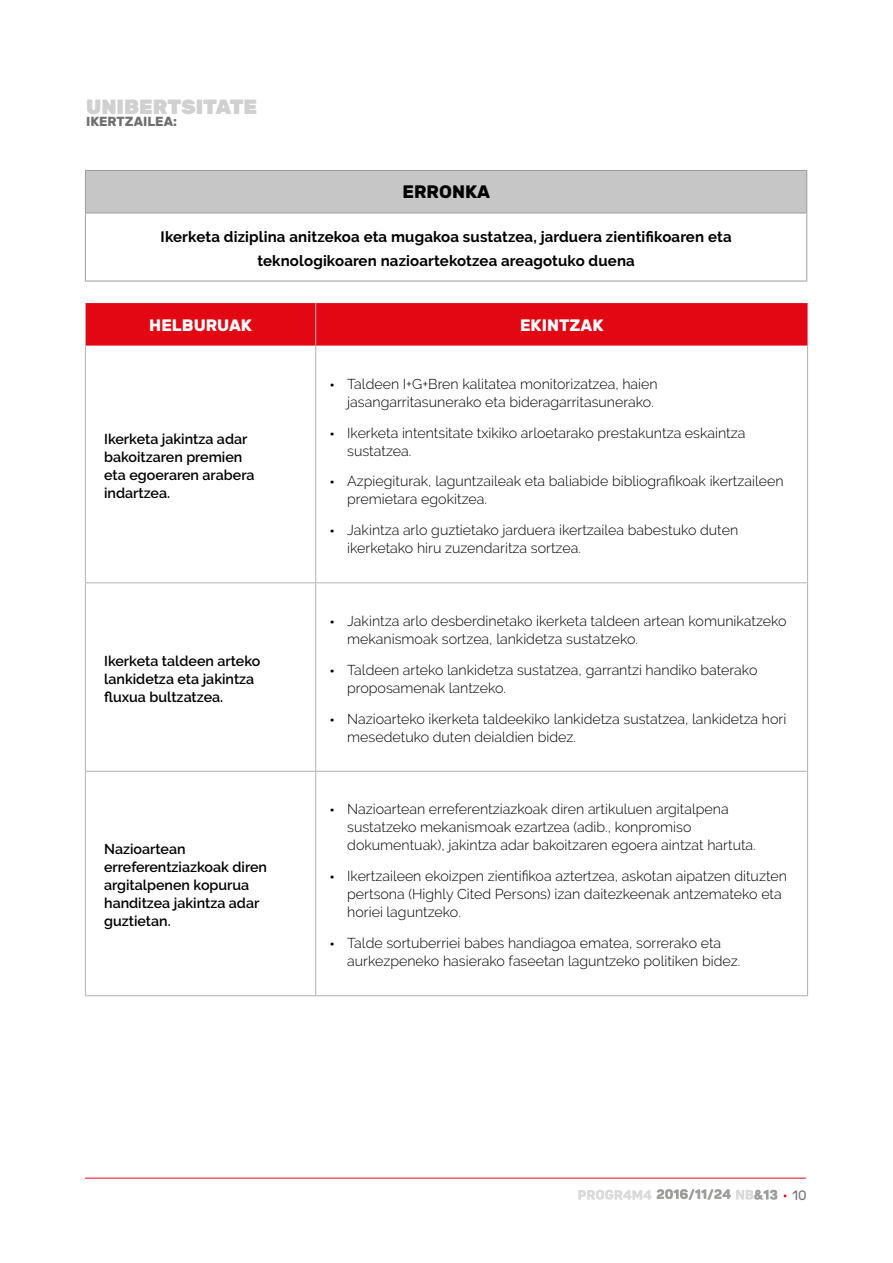
<style>
.page{position:relative;width:893px;height:1263px;background:#fff}
.page>*{position:absolute;margin:0;border:0;box-sizing:border-box;transform-origin:0 0}
.t1{font:900 20.55px "Rubik";color:#d0d0d0}
.t2{font:700 18px "Rubik";color:#000}
.t3{font:700 16.5px "Rubik";color:#fff}
.t4{font:700 15px/24px "Raleway";letter-spacing:.01em;color:#000;text-align:center}
.t5{font:300 14.25px/18px "Raleway";color:#000}
.t6{font:600 14.25px/18px "Raleway";color:#000}
.t7{font:13.5px "Rubik";color:#706f6f}
.t8{font:700 13.05px "Rubik";color:#706f6f}
.s1{font-family:"EHU Sans";font-size:13.5px}
</style>
<div class="page">
<hr style="left:85px;top:1178px;width:721px;height:1px;background:#e30613">
<svg style="left:578px;top:1189px;width:199px;height:11px"></svg>
<div style="left:85px;top:170px;width:722px;height:43px;background:#c6c6c6"></div>
<hr style="left:85px;top:170px;width:722px;height:1px;background:#9d9d9c">
<hr style="left:85px;top:171px;width:1px;height:42px;background:#9d9d9c">
<hr style="left:806px;top:171px;width:1px;height:42px;background:#9d9d9c">
<hr style="left:85px;top:213px;width:722px;height:1px;background:#9d9d9c">
<hr style="left:85px;top:213px;width:1px;height:68px;background:#9d9d9c">
<hr style="left:806px;top:213px;width:1px;height:68px;background:#9d9d9c">
<hr style="left:85px;top:281px;width:722px;height:1px;background:#9d9d9c">
<div style="left:86px;top:303px;width:722px;height:43px;background:#e30613"></div>
<hr style="left:85px;top:303px;width:1px;height:43px;background:#b3b2b2">
<hr style="left:315px;top:303px;width:1px;height:43px;background:#b3b2b2">
<hr style="left:85px;top:346px;width:1px;height:236px;background:#b3b2b2">
<hr style="left:315px;top:346px;width:1px;height:236px;background:#b3b2b2">
<hr style="left:807px;top:346px;width:1px;height:236px;background:#b3b2b2">
<hr style="left:85px;top:582px;width:231px;height:1px;background:#b3b2b2">
<hr style="left:85px;top:583px;width:1px;height:188px;background:#b3b2b2">
<hr style="left:316px;top:582px;width:492px;height:1px;background:#b3b2b2">
<hr style="left:315px;top:583px;width:1px;height:188px;background:#b3b2b2">
<hr style="left:807px;top:583px;width:1px;height:188px;background:#b3b2b2">
<hr style="left:85px;top:771px;width:231px;height:1px;background:#b3b2b2">
<hr style="left:85px;top:772px;width:1px;height:223px;background:#b3b2b2">
<hr style="left:316px;top:771px;width:492px;height:1px;background:#b3b2b2">
<hr style="left:315px;top:772px;width:1px;height:223px;background:#b3b2b2">
<hr style="left:807px;top:772px;width:1px;height:223px;background:#b3b2b2">
<hr style="left:85px;top:995px;width:231px;height:1px;background:#b3b2b2">
<hr style="left:316px;top:995px;width:492px;height:1px;background:#b3b2b2">
<h1 class="t1" style="left:86px;top:95px;width:173px">UNIBERTSITATE</h1>
<p class="t8" style="left:86px;top:114px;width:92px">IKERTZAILEA:</p>
<p class="t2" style="left:402px;top:182px;width:89px">ERRONKA</p>
<p class="t4" style="left:161px;top:225px;width:572px">Ikerketa diziplina anitzekoa eta mugakoa sustatzea, jarduera zientifikoaren eta teknologikoaren nazioartekotzea areagotuko duena</p>
<p class="t3" style="left:149px;top:315px;width:104px">HELBURUAK</p>
<p class="t3" style="left:520px;top:315px;width:85px">EKINTZAK</p>
<p class="t6" style="left:104px;top:430px;width:152px">Ikerketa jakintza adar bakoitzaren premien eta egoeraren arabera indartzea.</p>
<p class="t6" style="left:104px;top:652px;width:158px">Ikerketa taldeen arteko lankidetza eta jakintza fluxua bultzatzea.</p>
<p class="t6" style="left:104px;top:840px;width:164px">Nazioartean erreferentziazkoak diren argitalpenen kopurua handitzea jakintza adar guztietan.</p>
<p class="t5" style="left:330px;top:375px;width:329px;text-align:right"><span class="s1">•</span> Taldeen I+G+Bren kalitatea monitorizatzea, haien jasangarritasunerako eta bideragarritasunerako.</p>
<p class="t5" style="left:347px;top:423px;width:400px;text-indent:-17px"><span class="s1">•</span> Ikerketa intentsitate txikiko arloetarako prestakuntza eskaintza sustatzea.</p>
<p class="t5" style="left:347px;top:472px;width:438px;text-indent:-17px"><span class="s1">•</span> Azpiegiturak, laguntzaileak eta baliabide bibliografikoak ikertzaileen premietara egokitzea.</p>
<p class="t5" style="left:347px;top:521px;width:392px;text-indent:-17px"><span class="s1">•</span> Jakintza arlo guztietako jarduera ikertzailea babestuko duten ikerketako hiru zuzendaritza sortzea.</p>
<p class="t5" style="left:347px;top:612px;width:441px;text-indent:-17px"><span class="s1">•</span> Jakintza arlo desberdinetako ikerketa taldeen artean komunikatzeko mekanismoak sortzea, lankidetza sustatzeko.</p>
<p class="t5" style="left:347px;top:661px;width:412px;text-indent:-17px"><span class="s1">•</span> Taldeen arteko lankidetza sustatzea, garrantzi handiko baterako proposamenak lantzeko.</p>
<p class="t5" style="left:347px;top:709px;width:441px;text-indent:-17px"><span class="s1">•</span> Nazioarteko ikerketa taldeekiko lankidetza sustatzea, lankidetza hori mesedetuko duten deialdien bidez.</p>
<p class="t5" style="left:347px;top:800px;width:410px;text-indent:-17px"><span class="s1">•</span> Nazioartean erreferentziazkoak diren artikuluen argitalpena sustatzeko mekanismoak ezartzea (adib., konpromiso dokumentuak), jakintza adar bakoitzaren egoera aintzat hartuta.</p>
<p class="t5" style="left:347px;top:867px;width:441px;text-indent:-17px"><span class="s1">•</span> Ikertzaileen ekoizpen zientifikoa aztertzea, askotan aipatzen dituzten pertsona (Highly Cited Persons) izan daitezkeenak antzemateko eta horiei laguntzeko.</p>
<p class="t5" style="left:347px;top:934px;width:394px;text-indent:-17px"><span class="s1">•</span> Talde sortuberriei babes handiagoa ematea, sorrerako eta aurkezpeneko hasierako faseetan laguntzeko politiken bidez.</p>
<p class="t7" style="left:793px;top:1188px;width:16px">10</p>
</div>
